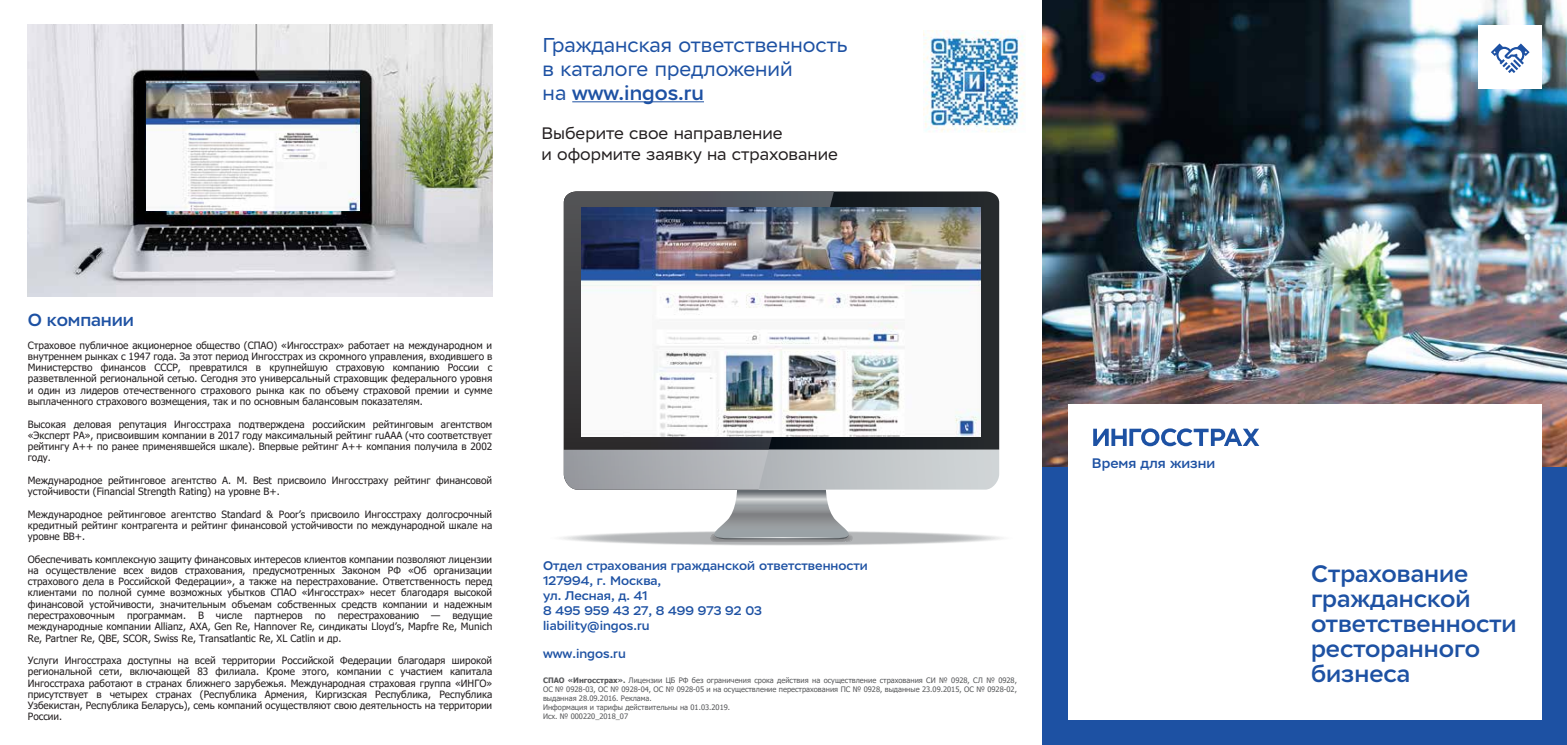
<style>
.page{position:relative;width:1567px;height:745px;background:#fff}
.page>*{position:absolute;margin:0;border:0;box-sizing:border-box;transform-origin:0 0}
.t1{font:500 23.75px/25px "Ingo Stem";color:#1d51a3}
.t2{font:20px/24px "Ingo Stem";color:#1d51a3}
.t3{font:500 17.5px "Ingo Stem";letter-spacing:-.01em;color:#1d51a3}
.t4{font:16.62px/20.4px "Ingo Stem";color:#231f20}
.t5{font:500 13.75px "Ingo Stem";color:#1d51a3}
.t6{font:500 12.5px/15px "Ingo Stem";color:#1d51a3}
.t7{font:10px/11.2px "Tahoma";color:#231f20;text-align:justify}
.t8{font:7.5px/9px "Tahoma";color:#58595b}
.s1{font-weight:500}
.s2{font-weight:700}
</style>
<div class="page">
<img style="left:28px;top:25px;width:465px;height:271px">
<img style="left:147px;top:83px;width:212px;height:128px">
<img style="left:1042px;top:0;width:524px;height:467px">
<div style="left:1042px;top:467px;width:524px;height:277px;background:#1d51a3"></div>
<div style="left:1068px;top:404px;width:473px;height:315px;background:#fff"></div>
<svg style="left:1093px;top:428px;width:166px;height:18px"></svg>
<div style="left:1478px;top:25px;width:63px;height:63px;background:#fff"></div>
<svg style="left:1491px;top:43px;width:38px;height:30px"></svg>
<svg style="left:572px;top:531px;width:419px;height:14px"></svg>
<div style="left:598px;top:531px;width:366px;height:13px;background:#b4b6b8;border-radius:50%"></div>
<svg style="left:833px;top:191px;width:166px;height:258px;background:#2b2f32"></svg>
<svg style="left:564px;top:449px;width:435px;height:93px"></svg>
<svg style="left:564px;top:191px;width:269px;height:298px;background:#75777b"></svg>
<hr style="left:572px;top:101px;width:132px;height:1px;background:#1d51a3">
<img style="left:581px;top:207px;width:399px;height:229px">
<img style="left:923px;top:30px;width:102px;height:102px">
<h2 class="t2" style="left:542px;top:33px;width:306px">Гражданская ответственность в каталоге предложений<br>на <span class="s1">www.ingos.ru</span></h2>
<h3 class="t4" style="left:541px;top:123px;width:298px">Выберите свое направление<br>и оформите заявку на страхование</h3>
<h3 class="t3" style="left:28px;top:309px;width:107px">О компании</h3>
<p class="t7" style="left:28px;top:340px;width:466px">Страховое публичное акционерное общество (СПАО) «Ингосстрах» работает на международном и внутреннем рынках с 1947 года. За этот период Ингосстрах из скромного управления, входившего в Министерство финансов СССР, превратился в крупнейшую страховую компанию России с разветвленной региональной сетью. Сегодня это универсальный страховщик федерального уровня и один из лидеров отечественного страхового рынка как по объему страховой премии и сумме выплаченного страхового возмещения, так и по основным балансовым показателям.</p>
<p class="t7" style="left:28px;top:418px;width:466px">Высокая деловая репутация Ингосстраха подтверждена российским рейтинговым агентством «Эксперт РА», присвоившим компании в 2017 году максимальный рейтинг ruAAA (что соответствует рейтингу A++ по ранее применявшейся шкале). Впервые рейтинг А++ компания получила в 2002 году.</p>
<p class="t7" style="left:28px;top:475px;width:466px">Международное рейтинговое агентство A. M. Best присвоило Ингосстраху рейтинг финансовой устойчивости (Financial Strength Rating) на уровне В+.</p>
<p class="t7" style="left:28px;top:508px;width:466px">Международное рейтинговое агентство Standard &amp; Poor’s присвоило Ингосстраху долгосрочный кредитный рейтинг контрагента и рейтинг финансовой устойчивости по международной шкале на уровне ВВ+.</p>
<p class="t7" style="left:28px;top:553px;width:466px">Обеспечивать комплексную защиту финансовых интересов клиентов компании позволяют лицензии на осуществление всех видов страхования, предусмотренных Законом РФ «Об организации страхового дела в Российской Федерации», а также на перестрахование. Ответственность перед клиентами по полной сумме возможных убытков СПАО «Ингосстрах» несет благодаря высокой финансовой устойчивости, значительным объемам собственных средств компании и надежным перестраховочным программам. В числе партнеров по перестрахованию — ведущие международные компании Allianz, AXA, Gen Re, Hannover Re, синдикаты Lloyd’s, Mapfre Re, Munich Re, Partner Re, QBE, SCOR, Swiss Re, Transatlantic Re, XL Catlin и др.</p>
<p class="t7" style="left:28px;top:655px;width:466px">Услуги Ингосстраха доступны на всей территории Российской Федерации благодаря широкой региональной сети, включающей 83 филиала. Кроме этого, компании с участием капитала Ингосстраха работают в странах ближнего зарубежья. Международная страховая группа «ИНГО» присутствует в четырех странах (Республика Армения, Киргизская Республика, Республика Узбекистан, Республика Беларусь), семь компаний осуществляют свою деятельность на территории России.</p>
<p class="t6" style="left:543px;top:558px;width:326px">Отдел страхования гражданской ответственности<br>127994, г. Москва,<br>ул. Лесная, д. 41<br>8 495 959 43 27, 8 499 973 92 03 liability@ingos.ru</p>
<p class="t6" style="left:543px;top:645px;width:84px">www.ingos.ru</p>
<p class="t8" style="left:543px;top:676px;width:475px"><span class="s2">СПАО «Ингосстрах».</span> Лицензии ЦБ РФ без ограничения срока действия на осуществление страхования СИ № 0928, СЛ № 0928, ОС № 0928-03, ОС № 0928-04, ОС № 0928-05 и на осуществление перестрахования ПС № 0928, выданные 23.09.2015, ОС № 0928-02, выданная 28.09.2016. Реклама.<br>Информация и тарифы действительны на 01.03.2019.<br>Исх. № 000220_2018_07</p>
<h3 class="t5" style="left:1091px;top:454px;width:125px">Время для жизни</h3>
<h1 class="t1" style="left:1310px;top:560px;width:207px">Cтрахование гражданской ответственности ресторанного бизнеса</h1>
</div>
